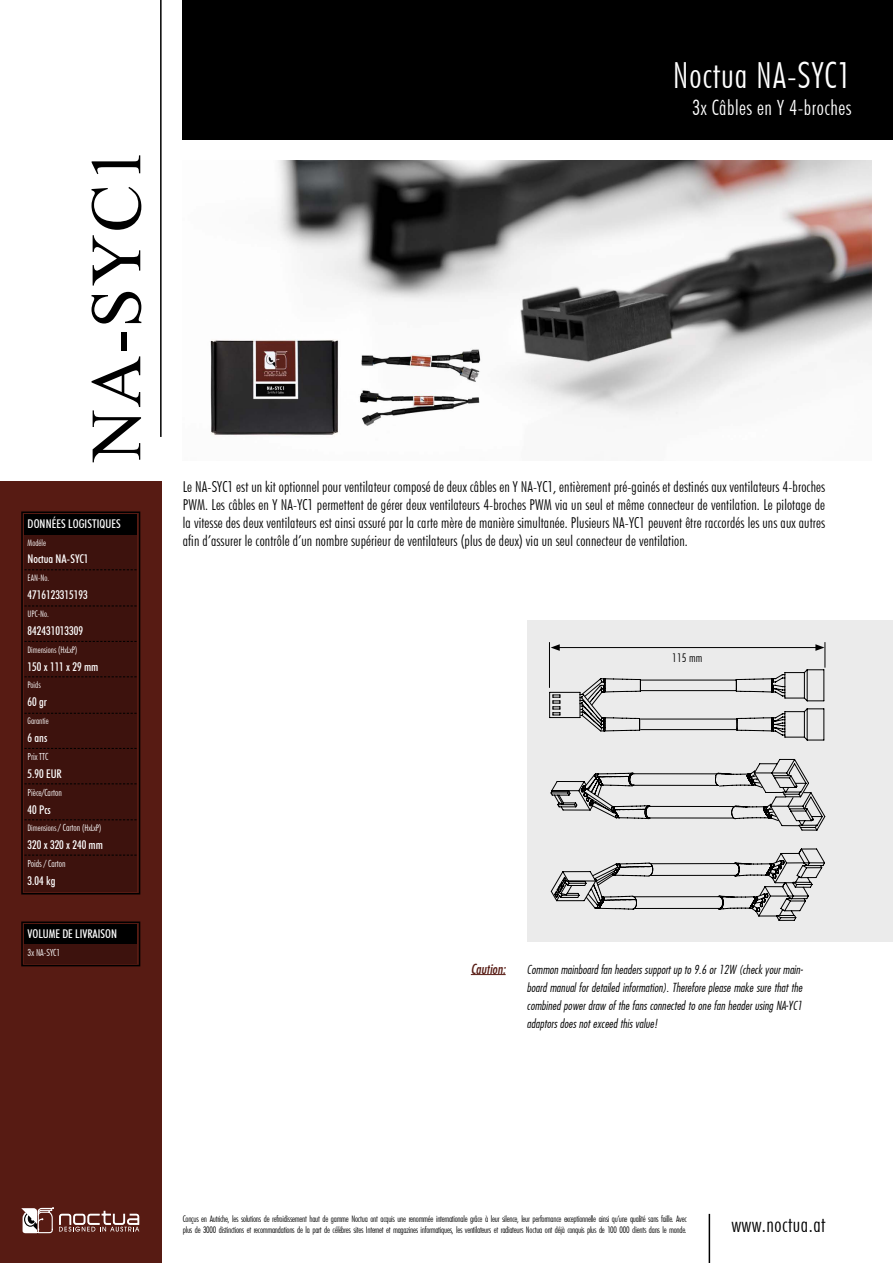
<style>
.page{position:relative;width:893px;height:1263px;background:#fff}
.page>*{position:absolute;margin:0;border:0;box-sizing:border-box;transform-origin:0 0}
.t1{font:72px "Times New Roman";letter-spacing:.025em;color:#000}
.t2{font:300 condensed 36px "Futura BT";letter-spacing:.025em;color:#fff}
.t3{font:300 condensed 21px "Futura BT";letter-spacing:.025em;color:#fff}
.t4{font:300 condensed 21px "Futura BT";letter-spacing:.025em;color:#000}
.t5{font:300 condensed 15px/17.9px "Futura BT";letter-spacing:.01em;color:#000;text-align:justify}
.t6{font:13.5px "Futura Md Cn BT Italic";letter-spacing:.01em;color:#571b13}
.t7{font:12px/17.9px "Futura Lt Cn BT Italic";letter-spacing:.01em;color:#000;text-align:justify}
.t8{font:500 condensed 12px "Futura BT";color:#fff}
.t9{font:300 condensed 12px "Futura BT";color:#000}
.t10{font:300 condensed 9.75px "Futura BT";color:#fff}
.t11{font:300 condensed 9px/10.8px "Futura BT";letter-spacing:-.03em;color:#000}
.t12{font:300 condensed 9px "Futura BT";color:#fff}
.s1{font-size:9.75px}
</style>
<div class="page">
<div style="left:0;top:482px;width:162px;height:781px;background:#571b13"></div>
<div style="left:21px;top:921px;width:119px;height:45px;border:2px solid #000"></div>
<svg style="left:21px;top:1207px;width:119px;height:27px"></svg>
<div style="left:24px;top:533px;width:113px;height:358px;background:#3d120d"></div>
<div style="left:24px;top:514px;width:113px;height:20px;background:#000"></div>
<div style="left:21px;top:511px;width:119px;height:383px;border:2px solid #000"></div>
<hr style="left:160px;top:0;width:2px;height:437px;background:#000">
<div style="left:24px;top:943px;width:113px;height:20px;background:#3d120d"></div>
<div style="left:24px;top:924px;width:113px;height:20px;background:#000"></div>
<svg style="left:24px;top:569px;width:113px;height:1px"></svg>
<svg style="left:24px;top:606px;width:113px;height:1px"></svg>
<svg style="left:24px;top:641px;width:113px;height:1px"></svg>
<svg style="left:24px;top:676px;width:113px;height:1px"></svg>
<svg style="left:24px;top:713px;width:113px;height:1px"></svg>
<svg style="left:24px;top:748px;width:113px;height:1px"></svg>
<svg style="left:24px;top:783px;width:113px;height:1px"></svg>
<svg style="left:24px;top:819px;width:113px;height:1px"></svg>
<svg style="left:24px;top:855px;width:113px;height:1px"></svg>
<hr style="left:709px;top:1214px;width:1px;height:49px;background:#000">
<div style="left:527px;top:621px;width:366px;height:321px;background:#ebebeb"></div>
<hr style="left:557px;top:647px;width:261px;height:1px;background:#000">
<svg style="left:551px;top:644px;width:9px;height:7px"></svg>
<hr style="left:549px;top:642px;width:1px;height:46px;background:#000">
<svg style="left:549px;top:678px;width:92px;height:54px"></svg>
<hr style="left:641px;top:729px;width:95px;height:1px;background:#000">
<hr style="left:641px;top:719px;width:95px;height:1px;background:#000">
<hr style="left:641px;top:690px;width:95px;height:1px;background:#000">
<hr style="left:641px;top:680px;width:95px;height:1px;background:#000">
<svg style="left:736px;top:642px;width:90px;height:99px"></svg>
<svg style="left:550px;top:758px;width:276px;height:73px"></svg>
<svg style="left:550px;top:848px;width:275px;height:73px"></svg>
<div style="left:183px;top:0;width:710px;height:139px;background:#000"></div>
<img style="left:210px;top:161px;width:662px;height:274px">
<hr style="left:471px;top:974px;width:35px;height:1px;background:#571b13">
<h1 class="t1" style="left:68px;top:461px;width:316px;rotate:-90deg">NA-SYC1</h1>
<p class="t8" style="left:28px;top:516px;width:95px">DONNÉES LOGISTIQUES</p>
<p class="t12" style="left:28px;top:537px;width:20px">Modéle</p>
<p class="t8" style="left:28px;top:552px;width:62px">Noctua NA-SYC1</p>
<p class="t12" style="left:28px;top:573px;width:23px">EAN-No.</p>
<p class="t8" style="left:28px;top:588px;width:62px">4716123315193</p>
<p class="t12" style="left:28px;top:608px;width:23px">UPC-No.</p>
<p class="t8" style="left:28px;top:623px;width:57px">842431013309</p>
<p class="t12" style="left:28px;top:644px;width:51px">Dimensions (HxLxP)</p>
<p class="t8" style="left:28px;top:659px;width:72px">150 x 111 x 29 mm</p>
<p class="t12" style="left:28px;top:680px;width:15px">Poids</p>
<p class="t8" style="left:28px;top:695px;width:21px">60 gr</p>
<p class="t12" style="left:28px;top:715px;width:23px">Garantie</p>
<p class="t8" style="left:28px;top:730px;width:21px">6 ans</p>
<p class="t10" style="left:28px;top:750px;width:22px">Prix TTC</p>
<p class="t8" style="left:28px;top:766px;width:36px">5.90 EUR</p>
<p class="t10" style="left:28px;top:786px;width:36px">Pièce/Carton</p>
<p class="t8" style="left:28px;top:802px;width:25px">40 Pcs</p>
<p class="t12" style="left:28px;top:823px;width:75px">Dimensions <span class="s1">/ Carton</span> (HxLxP)</p>
<p class="t8" style="left:28px;top:838px;width:77px">320 x 320 x 240 mm</p>
<p class="t10" style="left:28px;top:858px;width:40px">Poids / Carton</p>
<p class="t8" style="left:28px;top:873px;width:29px">3.04 kg</p>
<p class="t8" style="left:28px;top:926px;width:91px">VOLUME DE LIVRAISON</p>
<p class="t10" style="left:28px;top:947px;width:34px">3x NA-SYC1</p>
<h2 class="t2" style="left:673px;top:53px;width:180px">Noctua NA-SYC1</h2>
<h3 class="t3" style="left:692px;top:95px;width:161px">3x Câbles en Y 4-broches</h3>
<p class="t5" style="left:183px;top:478px;width:644px">Le NA-SYC1 est un kit optionnel pour ventilateur composé de deux câbles en Y NA-YC1, entièrement pré-gainés et destinés aux ventilateurs 4-broches PWM. Les câbles en Y NA-YC1 permettent de gérer deux ventilateurs 4-broches PWM via un seul et même connecteur de ventilation. Le pilotage de la vitesse des deux ventilateurs est ainsi assuré par la carte mère de manière simultanée. Plusieurs NA-YC1 peuvent être raccordés les uns aux autres afin d’assurer le contrôle d’un nombre supérieur de ventilateurs (plus de deux) via un seul connecteur de ventilation.</p>
<p class="t9" style="left:672px;top:650px;width:32px">115 mm</p>
<p class="t6" style="left:471px;top:961px;width:36px">Caution:</p>
<p class="t7" style="left:527px;top:961px;width:277px">Common mainboard fan headers support up to 9.6 or 12W (check your main&shy;board manual for detailed information). Therefore please make sure that the combined power draw of the fans connected to one fan header using NA-YC1 adaptors does not exceed this value!</p>
<p class="t11" style="left:183px;top:1213px;width:505px">Conçus en Autriche, les solutions de refroidissement haut de gamme Noctua ont acquis une renommée internationale grâce à leur silence, leur performance exceptionnelle ainsi qu’une qualité sans faille. Avec plus de 3000 distinctions et recommandations de la part de célèbres sites Internet et magazines informatiques, les ventilateurs et radiateurs Noctua ont déjà conquis plus de 100 000 clients dans le monde.</p>
<h3 class="t4" style="left:731px;top:1212px;width:96px">www.noctua.at</h3>
</div>
